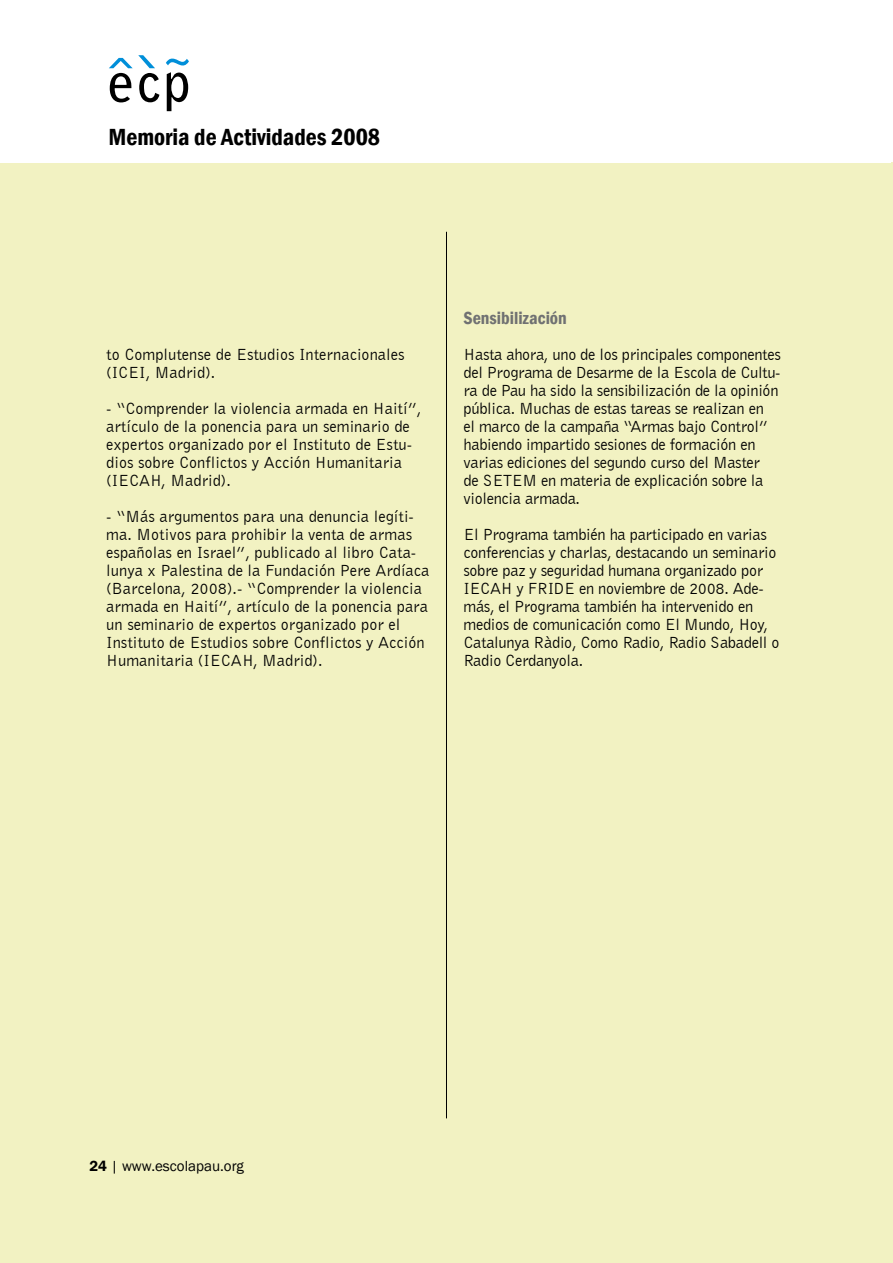
<style>
.page{position:relative;width:893px;height:1263px;background:#fff}
.page>*{position:absolute;margin:0;border:0;box-sizing:border-box;transform-origin:0 0}
.t1{font:600 condensed 24px "Franklin Gothic";color:#000}
.t2{font:600 condensed 18px "Franklin Gothic";color:#707172}
.t3{font:16.5px/18px "Bell Gothic BT";letter-spacing:-.02em;color:#000}
.t4{font:16.5px/18px "Bell Gothic BT";color:#000}
.t5{font:15px "Franklin Gothic";color:#000}
.s1{font-weight:600}
</style>
<div class="page">
<div style="left:0;top:163px;width:893px;height:1100px;background:#f2f2c2"></div>
<svg style="left:167px;top:72px;width:21px;height:39px"></svg>
<svg style="left:166px;top:59px;width:23px;height:7px"></svg>
<svg style="left:109px;top:55px;width:50px;height:47px"></svg>
<hr style="left:446px;top:232px;width:1px;height:886px;background:#000">
<hr style="left:891px;top:162px;width:2px;height:1101px;background:#f2f2c2">
<h1 class="t1" style="left:108px;top:121px;width:273px">Memoria de Actividades 2008</h1>
<p class="t4" style="left:106px;top:345px;width:300px">to Complutense de Estudios Internacionales (ICEI, Madrid).</p>
<p class="t4" style="left:106px;top:399px;width:317px">- “Comprender la violencia armada en Haití”, artículo de la ponencia para un seminario de expertos organizado por el Instituto de Estu&shy;dios sobre Conflictos y Acción Humanitaria (IECAH, Madrid).</p>
<p class="t4" style="left:106px;top:507px;width:325px">- “Más argumentos para una denuncia legíti&shy;ma. Motivos para prohibir la venta de armas españolas en Israel”, publicado al libro Cata&shy;lunya x Palestina de la Fundación Pere Ardíaca (Barcelona, 2008).- “Comprender la violencia armada en Haití”, artículo de la ponencia para un seminario de expertos organizado por el Instituto de Estudios sobre Conflictos y Acción Humanitaria (IECAH, Madrid).</p>
<p class="t2" style="left:463px;top:306px;width:105px">Sensibilización</p>
<p class="t3" style="left:463px;top:345px;width:319px">Hasta ahora, uno de los principales componentes del Programa de Desarme de la Escola de Cultu&shy;ra de Pau ha sido la sensibilización de la opinión pública. Muchas de estas tareas se realizan en<br>el marco de la campaña “Armas bajo Control” habiendo impartido sesiones de formación en varias ediciones del segundo curso del Master<br>de SETEM en materia de explicación sobre la violencia armada.</p>
<p class="t3" style="left:463px;top:525px;width:317px">El Programa también ha participado en varias conferencias y charlas, destacando un seminario sobre paz y seguridad humana organizado por IECAH y FRIDE en noviembre de 2008. Ade&shy;más, el Programa también ha intervenido en medios de comunicación como El Mundo, Hoy, Catalunya Ràdio, Como Radio, Radio Sabadell o Radio Cerdanyola.</p>
<p class="t5" style="left:90px;top:1157px;width:156px"><span class="s1">24</span> | www.escolapau.org</p>
</div>
